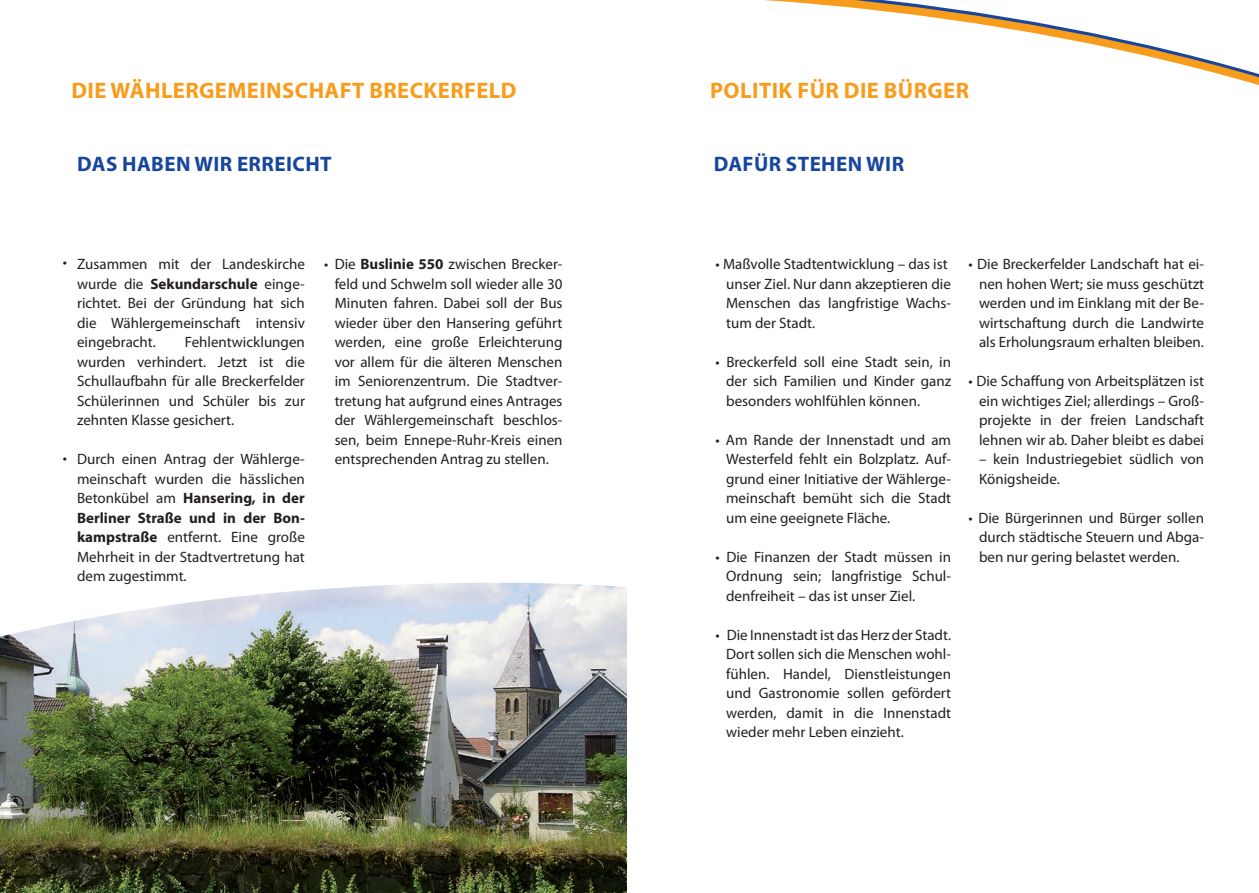
<style>
.page{position:relative;width:1259px;height:893px;background:#fff}
.page>*{position:absolute;margin:0;border:0;box-sizing:border-box;transform-origin:0 0}
.t1{font:700 22.5px "Myriad Pro";letter-spacing:.02em;color:#f89c1c}
.t2{font:700 21px "Myriad Pro";letter-spacing:.02em;color:#18469d}
.t3{font:15px/19.5px "Myriad Pro";color:#231f20;text-align:justify}
.s1{font-weight:700}
</style>
<div class="page">
<svg style="left:764px;top:0;width:495px;height:85px"></svg>
<img style="left:0;top:583px;width:627px;height:310px">
<h1 class="t1" style="left:71px;top:75px;width:446px">DIE WÄHLERGEMEINSCHAFT BRECKERFELD</h1>
<h1 class="t1" style="left:710px;top:75px;width:260px">POLITIK FÜR DIE BÜRGER</h1>
<h2 class="t2" style="left:77px;top:150px;width:256px">DAS HABEN WIR ERREICHT</h2>
<h2 class="t2" style="left:713px;top:150px;width:192px">DAFÜR STEHEN WIR</h2>
<p class="t3" style="left:63px;top:252px;width:6px">•</p>
<p class="t3" style="left:63px;top:448px;width:6px">•</p>
<p class="t3" style="left:77px;top:254px;width:229px">Zusammen mit der Landeskirche wurde die <span class="s1">Sekundarschule</span> einge&shy;richtet. Bei der Gründung hat sich die Wählergemeinschaft intensiv eingebracht.</p>
<p class="t3" style="left:77px;top:332px;width:229px;text-indent:108px">Fehlentwicklungen wurden verhindert. Jetzt ist die Schullaufbahn für alle Breckerfelder Schülerinnen und Schüler bis zur zehnten Klasse gesichert.</p>
<p class="t3" style="left:77px;top:449px;width:229px">Durch einen Antrag der Wählerge&shy;meinschaft wurden die hässlichen Betonkübel am <span class="s1">Hansering, in der Berliner Straße und in der Bon&shy;kampstraße</span> entfernt. Eine große Mehrheit in der Stadtvertretung hat dem zugestimmt.</p>
<p class="t3" style="left:335px;top:254px;width:229px;text-indent:-10px">• Die <span class="s1">Buslinie 550</span> zwischen Brecker&shy;feld und Schwelm soll wieder alle 30<br>Minuten fahren. Dabei soll der Bus wieder über den Hansering geführt werden, eine große Erleichterung vor allem für die älteren Menschen im Seniorenzentrum. Die Stadtver&shy;tretung hat aufgrund eines Antrages der Wählergemeinschaft beschlos&shy;sen, beim Ennepe-Ruhr-Kreis einen entsprechenden Antrag zu stellen.</p>
<p class="t3" style="left:726px;top:254px;width:226px;text-align:left;text-indent:-10px">• Maßvolle Stadtentwicklung – das ist unser Ziel. Nur dann akzeptieren die<br>Menschen das langfristige Wachs&shy;tum der Stadt.</p>
<p class="t3" style="left:726px;top:352px;width:226px;text-indent:-10px">• Breckerfeld soll eine Stadt sein, in der sich Familien und Kinder ganz besonders wohlfühlen können.</p>
<p class="t3" style="left:726px;top:430px;width:226px;text-indent:-10px">• Am Rande der Innenstadt und am Westerfeld fehlt ein Bolzplatz. Auf&shy;grund einer Initiative der Wählerge&shy;meinschaft bemüht sich die Stadt um eine geeignete Fläche.</p>
<p class="t3" style="left:726px;top:547px;width:226px;text-indent:-10px">• Die Finanzen der Stadt müssen in Ordnung sein; langfristige Schul&shy;denfreiheit – das ist unser Ziel.</p>
<p class="t3" style="left:726px;top:625px;width:226px;text-indent:-10px">• Die Innenstadt ist das Herz der Stadt.<br>Dort sollen sich die Menschen wohl&shy;fühlen. Handel, Dienstleistungen und Gastronomie sollen gefördert werden, damit in die Innenstadt wieder mehr Leben einzieht.</p>
<p class="t3" style="left:979px;top:254px;width:226px;text-indent:-10px">• Die Breckerfelder Landschaft hat ei&shy;nen hohen Wert; sie muss geschützt werden und im Einklang mit der Be&shy;wirtschaftung durch die Landwirte als Erholungsraum erhalten bleiben.</p>
<p class="t3" style="left:979px;top:371px;width:226px;text-indent:-10px">• Die Schaffung von Arbeitsplätzen ist ein wichtiges Ziel; allerdings – Groß&shy;projekte in der freien Landschaft lehnen wir ab. Daher bleibt es dabei</p>
<p class="t3" style="left:979px;top:449px;width:226px">– kein Industriegebiet südlich von<br>Königsheide.</p>
<p class="t3" style="left:979px;top:508px;width:226px;text-indent:-10px">• Die Bürgerinnen und Bürger sollen durch städtische Steuern und Abga&shy;ben nur gering belastet werden.</p>
</div>
